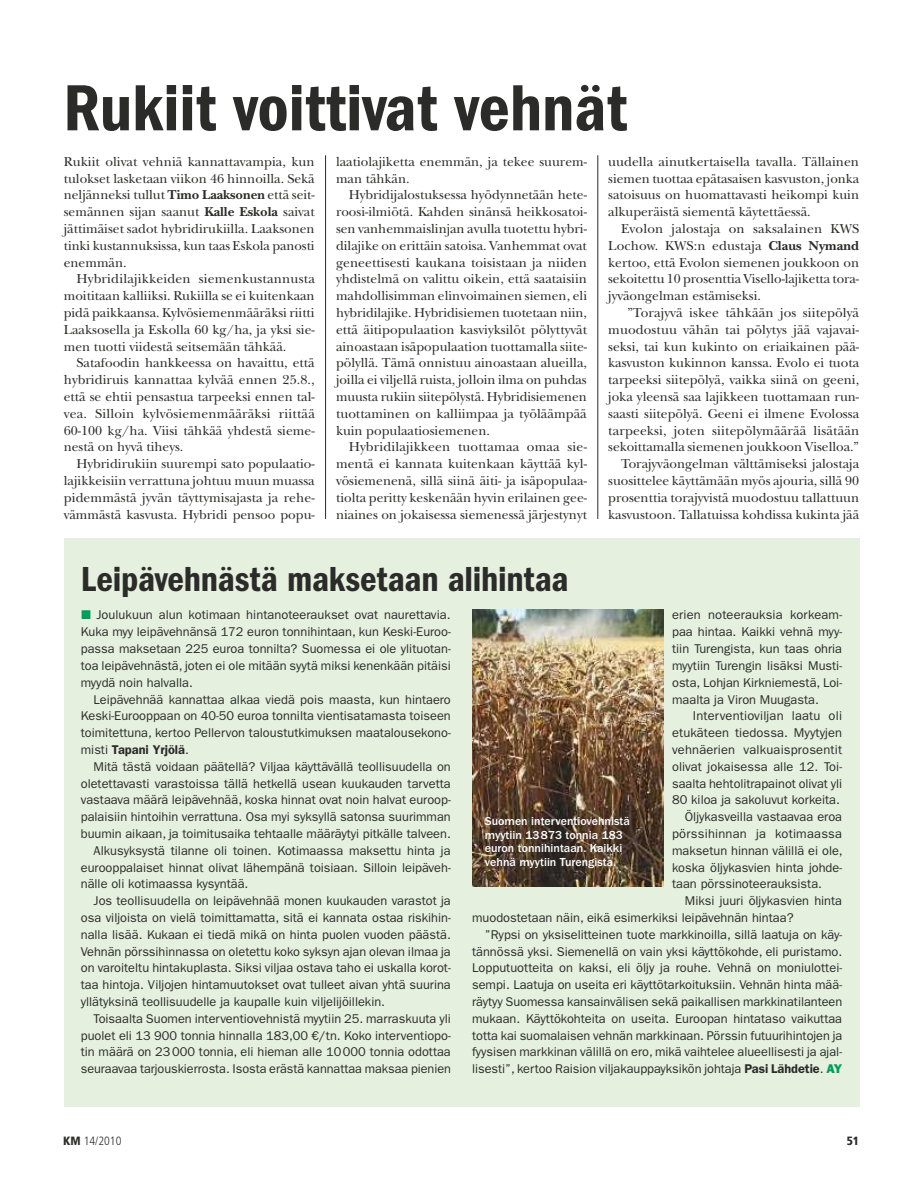
<style>
.page{position:relative;width:923px;height:1191px;background:#fff}
.page>*{position:absolute;margin:0;border:0;box-sizing:border-box;transform-origin:0 0}
.t1{font:67.5px "ITC Franklin Gothic Std Dm Cd";color:#2b2b2a}
.t2{font:36px "ITC Franklin Gothic Std Dm Cd";letter-spacing:-.005em;color:#2b2b2a}
.t3{font:13.5px/16.8px "New Baskerville Std";color:#2b2b2a;text-align:justify}
.t4{font:12.75px/16.8px "ITC Franklin Gothic Std";color:#2b2b2a;text-align:justify}
.t5{font:500 12px/13.5px "ITC Franklin Gothic Std";color:#fefefe}
.t6{font:300 condensed 12px "Frutiger LT Std";color:#2b2b2a}
.t7{font:900 condensed 12px "Frutiger LT Std";color:#2b2b2a}
.s1{font-weight:700}
.s2{font-weight:600}
.s3{font-family:"ITC Franklin Gothic Std Hvy";color:#009e5c}
.s4{font-weight:900}
</style>
<div class="page">
<div style="left:64px;top:538px;width:795px;height:569px;background:#e5f0de"></div>
<img style="left:472px;top:609px;width:191px;height:278px">
<hr style="left:325px;top:155px;width:1px;height:364px;background:#2b2b2a">
<hr style="left:597px;top:155px;width:1px;height:364px;background:#2b2b2a">
<h1 class="t1" style="left:63px;top:69px;width:565px">Rukiit voittivat vehnät</h1>
<p class="t3" style="left:336px;top:153px;width:252px">laatiolajiketta enemmän, ja tekee suurem&shy;man tähkän.</p>
<p class="t3" style="left:336px;top:187px;width:253px;text-indent:13px">Hybridijalostuksessa hyödynnetään hete&shy;roosi-ilmiötä. Kahden sinänsä heikkosatoi&shy;sen vanhemmaislinjan avulla tuotettu hybri&shy;dilajike on erittäin satoisa. Vanhemmat ovat geneettisesti kaukana toisistaan ja niiden yhdistelmä on valittu oikein, että saataisiin mahdollisimman elinvoimainen siemen, eli hybridilajike. Hybridisiemen tuotetaan niin, että äitipopulaation kasviyksilöt pölyttyvät ainoastaan isäpopulaation tuottamalla siite&shy;pölyllä. Tämä onnistuu ainoastaan alueilla, joilla ei viljellä ruista, jolloin ilma on puhdas muusta rukiin siitepölystä. Hybridisiemenen tuottaminen on kalliimpaa ja työläämpää kuin populaatiosiemenen.</p>
<p class="t3" style="left:336px;top:439px;width:252px;text-indent:13px">Hybridilajikkeen tuottamaa omaa sie&shy;mentä ei kannata kuitenkaan käyttää kyl&shy;vösiemenenä, sillä siinä äiti- ja isäpopulaa&shy;tiolta peritty keskenään hyvin erilainen gee&shy;niaines on jokaisessa siemenessä järjestynyt</p>
<p class="t3" style="left:64px;top:153px;width:252px">Rukiit olivat vehniä kannattavampia, kun tulokset lasketaan viikon 46 hinnoilla. Sekä neljänneksi tullut <span class="s1">Timo Laaksonen</span> että seit&shy;semännen sijan saanut <span class="s1">Kalle Eskola</span> saivat jättimäiset sadot hybridirukiilla. Laaksonen tinki kustannuksissa, kun taas Eskola panosti enemmän.</p>
<p class="t3" style="left:64px;top:271px;width:253px;text-indent:13px">Hybridilajikkeiden siemenkustannusta moititaan kalliiksi. Rukiilla se ei kuitenkaan pidä paikkaansa. Kylvösiemenmääräksi riitti Laaksosella ja Eskolla 60 kg/ha, ja yksi sie&shy;men tuotti viidestä seitsemään tähkää.</p>
<p class="t3" style="left:64px;top:355px;width:253px;text-indent:13px">Satafoodin hankkeessa on havaittu, että hybridiruis kannattaa kylvää ennen 25.8., että se ehtii pensastua tarpeeksi ennen tal&shy;vea. Silloin kylvösiemenmääräksi riittää 60-100 kg/ha. Viisi tähkää yhdestä sieme&shy;nestä on hyvä tiheys.</p>
<p class="t3" style="left:64px;top:455px;width:252px;text-indent:13px">Hybridirukiin suurempi sato populaatio&shy;lajikkeisiin verrattuna johtuu muun muassa pidemmästä jyvän täyttymisajasta ja rehe&shy;vämmästä kasvusta. Hybridi pensoo popu-</p>
<p class="t3" style="left:608px;top:153px;width:252px">uudella ainutkertaisella tavalla. Tällainen siemen tuottaa epätasaisen kasvuston, jonka satoisuus on huomattavasti heikompi kuin alkuperäistä siementä käytettäessä.</p>
<p class="t3" style="left:608px;top:220px;width:252px;text-indent:13px">Evolon jalostaja on saksalainen KWS Lochow. KWS:n edustaja <span class="s1">Claus Nymand </span>kertoo, että Evolon siemenen joukkoon on sekoitettu 10 prosenttia Visello-lajiketta tora&shy;jyväongelman estämiseksi.</p>
<p class="t3" style="left:608px;top:304px;width:252px;text-align:right">”Torajyvä iskee tähkään jos siitepölyä muodostuu vähän tai pölytys jää vajavai&shy;seksi, tai kun kukinto on eriaikainen pää&shy;kasvuston kukinnon kanssa. Evolo ei tuota tarpeeksi siitepölyä, vaikka siinä on geeni, joka yleensä saa lajikkeen tuottamaan run&shy;saasti siitepölyä. Geeni ei ilmene Evolossa tarpeeksi, joten siitepölymäärää lisätään sekoittamalla siemenen joukkoon Viselloa.” Torajyväongelman välttämiseksi jalostaja suosittelee käyttämään myös ajouria, sillä 90 prosenttia torajyvistä muodostuu tallattuun kasvustoon. Tallatuissa kohdissa kukinta jää</p>
<h2 class="t2" style="left:81px;top:559px;width:489px">Leipävehnästä maksetaan alihintaa</h2>
<p class="t4" style="left:81px;top:607px;width:371px;text-indent:16px">Joulukuun alun kotimaan hintanoteeraukset ovat naurettavia.<br>Kuka myy leipävehnänsä 172 euron tonnihintaan, kun Keski-Euroo&shy;passa maksetaan 225 euroa tonnilta? Suomessa ei ole ylituotan&shy;toa leipävehnästä, joten ei ole mitään syytä miksi kenenkään pitäisi myydä noin halvalla.</p>
<p class="t4" style="left:81px;top:691px;width:371px;text-indent:13px">Leipävehnää kannattaa alkaa viedä pois maasta, kun hintaero Keski-Eurooppaan on 40-50 euroa tonnilta vientisatamasta toiseen toimitettuna, kertoo Pellervon taloustutkimuksen maatalousekono&shy;misti <span class="s2">Tapani Yrjölä</span>.</p>
<p class="t4" style="left:94px;top:758px;width:359px">Mitä tästä voidaan päätellä? Viljaa käyttävällä teollisuudella on</p>
<p class="t4" style="left:81px;top:775px;width:371px">oletettavasti varastoissa tällä hetkellä usean kuukauden tarvetta</p>
<p class="t4" style="left:81px;top:791px;width:371px">vastaava määrä leipävehnää, koska hinnat ovat noin halvat euroop-</p>
<p class="t4" style="left:81px;top:808px;width:371px">palaisiin hintoihin verrattuna. Osa myi syksyllä satonsa suurimman</p>
<p class="t4" style="left:81px;top:825px;width:371px">buumin aikaan, ja toimitusaika tehtaalle määräytyi pitkälle talveen.</p>
<p class="t4" style="left:94px;top:842px;width:358px">Alkusyksystä tilanne oli toinen. Kotimaassa maksettu hinta ja</p>
<p class="t4" style="left:81px;top:859px;width:371px">eurooppalaiset hinnat olivat lähempänä toisiaan. Silloin leipäveh-</p>
<p class="t4" style="left:81px;top:875px;width:169px">nälle oli kotimaassa kysyntää.</p>
<p class="t4" style="left:94px;top:892px;width:359px">Jos teollisuudella on leipävehnää monen kuukauden varastot ja</p>
<p class="t4" style="left:81px;top:909px;width:371px">osa viljoista on vielä toimittamatta, sitä ei kannata ostaa riskihin-</p>
<p class="t4" style="left:81px;top:926px;width:371px">nalla lisää. Kukaan ei tiedä mikä on hinta puolen vuoden päästä.</p>
<p class="t4" style="left:81px;top:943px;width:371px">Vehnän pörssihinnassa on oletettu koko syksyn ajan olevan ilmaa ja</p>
<p class="t4" style="left:81px;top:959px;width:371px">on varoiteltu hintakuplasta. Siksi viljaa ostava taho ei uskalla korot-</p>
<p class="t4" style="left:81px;top:976px;width:371px">taa hintoja. Viljojen hintamuutokset ovat tulleet aivan yhtä suurina</p>
<p class="t4" style="left:81px;top:993px;width:306px">yllätyksinä teollisuudelle ja kaupalle kuin viljelijöillekin.</p>
<p class="t4" style="left:94px;top:1010px;width:359px">Toisaalta Suomen interventiovehnistä myytiin 25. marraskuuta yli</p>
<p class="t4" style="left:81px;top:1027px;width:371px">puolet eli 13 900 tonnia hinnalla 183,00 €/tn. Koko interventiopo-</p>
<p class="t4" style="left:81px;top:1043px;width:371px">tin määrä on 23000 tonnia, eli hieman alle 10000 tonnia odottaa</p>
<p class="t4" style="left:81px;top:1060px;width:372px">seuraavaa tarjouskierrosta. Isosta erästä kannattaa maksaa pienien</p>
<p class="t4" style="left:672px;top:607px;width:171px">erien noteerauksia korkeam&shy;paa hintaa. Kaikki vehnä myy&shy;tiin Turengista, kun taas ohria myytiin Turengin lisäksi Musti&shy;osta, Lohjan Kirkniemestä, Loi&shy;maalta ja Viron Muugasta.</p>
<p class="t4" style="left:693px;top:707px;width:151px">Interventioviljan laatu oli</p>
<p class="t4" style="left:672px;top:724px;width:171px">etukäteen tiedossa. Myytyjen</p>
<p class="t4" style="left:672px;top:741px;width:171px">vehnäerien valkuaisprosentit</p>
<p class="t4" style="left:672px;top:758px;width:171px">olivat jokaisessa alle 12. Toi-</p>
<p class="t4" style="left:672px;top:775px;width:172px">saalta hehtolitrapainot olivat yli</p>
<p class="t4" style="left:672px;top:791px;width:169px">80 kiloa ja sakoluvut korkeita.</p>
<p class="t4" style="left:685px;top:808px;width:159px">Öljykasveilla vastaavaa eroa</p>
<p class="t4" style="left:672px;top:825px;width:171px">pörssihinnan ja kotimaassa</p>
<p class="t4" style="left:672px;top:842px;width:172px">maksetun hinnan välillä ei ole,</p>
<p class="t4" style="left:672px;top:859px;width:171px">koska öljykasvien hinta johde-</p>
<p class="t4" style="left:672px;top:875px;width:151px">taan pörssinoteerauksista.</p>
<p class="t4" style="left:685px;top:892px;width:159px">Miksi juuri öljykasvien hinta</p>
<p class="t4" style="left:472px;top:909px;width:323px">muodostetaan näin, eikä esimerkiksi leipävehnän hintaa?</p>
<p class="t4" style="left:485px;top:926px;width:359px">”Rypsi on yksiselitteinen tuote markkinoilla, sillä laatuja on käy-</p>
<p class="t4" style="left:472px;top:943px;width:371px">tännössä yksi. Siemenellä on vain yksi käyttökohde, eli puristamo.</p>
<p class="t4" style="left:472px;top:959px;width:371px">Lopputuotteita on kaksi, eli öljy ja rouhe. Vehnä on moniulottei-</p>
<p class="t4" style="left:472px;top:976px;width:371px">sempi. Laatuja on useita eri käyttötarkoituksiin. Vehnän hinta mää-</p>
<p class="t4" style="left:472px;top:993px;width:372px">räytyy Suomessa kansainvälisen sekä paikallisen markkinatilanteen</p>
<p class="t4" style="left:472px;top:1010px;width:371px">mukaan. Käyttökohteita on useita. Euroopan hintataso vaikuttaa</p>
<p class="t4" style="left:472px;top:1027px;width:372px">totta kai suomalaisen vehnän markkinaan. Pörssin futuurihintojen ja</p>
<p class="t4" style="left:472px;top:1043px;width:371px">fyysisen markkinan välillä on ero, mikä vaihtelee alueellisesti ja ajal-</p>
<p class="t4" style="left:472px;top:1060px;width:371px">lisesti”, kertoo Raision viljakauppayksikön johtaja <span class="s2">Pasi Lähdetie</span>. <span class="s3">AY</span></p>
<p class="t5" style="left:485px;top:814px;width:146px">Suomen interventiovehnistä myytiin 13873 tonnia 183 euron tonnihintaan. Kaikki vehnä myytiin Turengista.</p>
<p class="t6" style="left:63px;top:1133px;width:60px"><span class="s4">KM</span> 14/2010</p>
<p class="t7" style="left:846px;top:1133px;width:14px">51</p>
</div>
